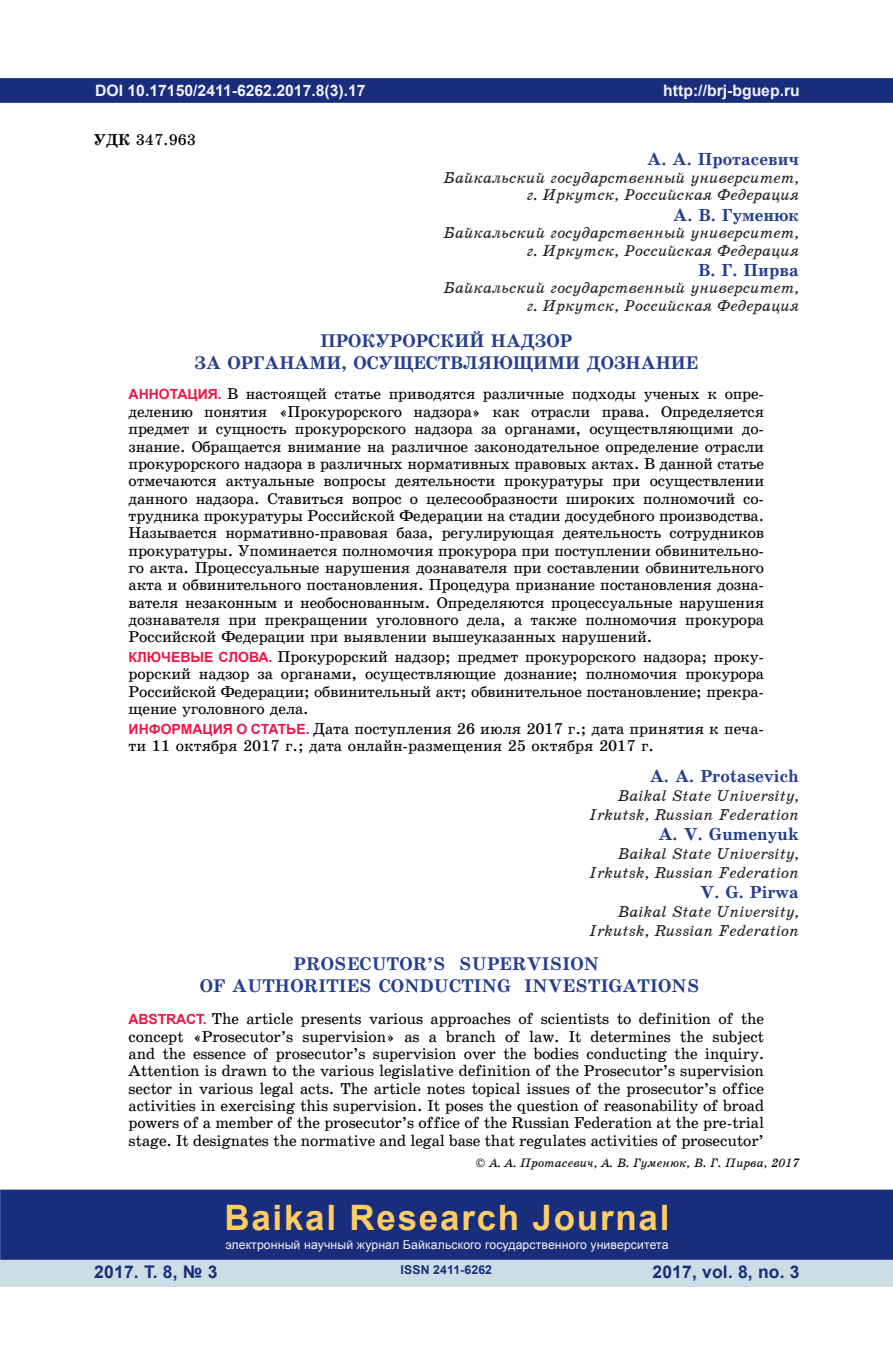
<style>
.page{position:relative;width:893px;height:1360px;background:#fff}
.page>*{position:absolute;margin:0;border:0;box-sizing:border-box;transform-origin:0 0}
.t1{font:700 35px "Arial";letter-spacing:.05em;color:#fecd64}
.Заголовок{font:18.38px "School Book C Bold";letter-spacing:.01em;color:#253f8e}
.Автор{font:17.5px "School Book C Bold";color:#253f8e}
.t2{font:700 17.5px "Arial";letter-spacing:.01em;color:#182d7c}
.Аннотация_текст{font:15.75px/17.3px "School Book C";letter-spacing:-.01em;color:#000;text-align:justify}
.регалии{font:15.75px "School Book C Italic";color:#231f20}
.КС{font:15.75px/17.3px "School Book C";letter-spacing:-.01em;color:#000;text-align:justify}
.Инфа{font:15.75px/17.3px "School Book C";color:#000}
.Текст{font:700 15.75px "Arial";color:#f2f3f4}
.УДК_ББК{font:15.75px "School Book C";color:#000}
.t3{font:12.25px "Arial";letter-spacing:.01em;color:#f2f3f4}
.копирайт_автора{font:12.25px "School Book C Italic";color:#000}
.t4{font:700 12.25px "Arial";letter-spacing:.01em;color:#182d7c}
.s1{font-family:"School Book C Bold"}
.s2{font-family:"Arial";font-weight:700;font-size:14px;color:#ed1845}
</style>
<div class="page">
<div style="left:0;top:78px;width:893px;height:25px;background:#182d7c;border:2px solid #182d7c"></div>
<div style="left:0;top:1258px;width:893px;height:28px;background:#cddde6"></div>
<div style="left:0;top:1189px;width:893px;height:70px;background:#182d7c;border:2px solid #182d7c"></div>
<p class="Текст" style="left:95px;top:79px;width:272px">DOI 10.17150/2411-6262.2017.8(3).17</p>
<p class="УДК_ББК" style="left:94px;top:131px;width:104px"><span class="s1">УДК</span> 347.963</p>
<p class="Текст" style="left:663px;top:79px;width:138px">http://brj-bguep.ru</p>
<p class="Автор" style="left:647px;top:150px;width:153px">А. А. Протасевич</p>
<p class="регалии" style="left:444px;top:169px;width:357px">Байкальский государственный университет,</p>
<p class="регалии" style="left:527px;top:186px;width:274px">г. Иркутск, Российская Федерация</p>
<p class="Автор" style="left:673px;top:205px;width:127px">А. В. Гуменюк</p>
<p class="регалии" style="left:444px;top:224px;width:357px">Байкальский государственный университет,</p>
<p class="регалии" style="left:527px;top:241px;width:274px">г. Иркутск, Российская Федерация</p>
<p class="Автор" style="left:698px;top:260px;width:102px">В. Г. Пирва</p>
<p class="регалии" style="left:444px;top:279px;width:357px">Байкальский государственный университет,</p>
<p class="регалии" style="left:527px;top:296px;width:274px">г. Иркутск, Российская Федерация</p>
<p class="Заголовок" style="left:320px;top:331px;width:253px">ПРОКУРОРСКИЙ НАДЗОР</p>
<p class="Заголовок" style="left:195px;top:353px;width:505px">ЗА ОРГАНАМИ, ОСУЩЕСТВЛЯЮЩИМИ ДОЗНАНИЕ</p>
<p class="Аннотация_текст" style="left:129px;top:385px;width:637px"><span class="s2">АННОТАЦИЯ.</span> В настоящей статье приводятся различные подходы ученых к опре&shy;делению понятия «Прокурорского надзора» как отрасли права. Определяется предмет и сущность прокурорского надзора за органами, осуществляющими до&shy;знание. Обращается внимание на различное законодательное определение отрасли прокурорского надзора в различных нормативных правовых актах. В данной статье отмечаются актуальные вопросы деятельности прокуратуры при осуществлении данного надзора. Ставиться вопрос о целесообразности широких полномочий со&shy;трудника прокуратуры Российской Федерации на стадии досудебного производства.<br>Называется нормативно-правовая база, регулирующая деятельность сотрудников прокуратуры. Упоминается полномочия прокурора при поступлении обвинительно&shy;го акта. Процессуальные нарушения дознавателя при составлении обвинительного акта и обвинительного постановления. Процедура признание постановления дозна&shy;вателя незаконным и необоснованным. Определяются процессуальные нарушения дознавателя при прекращении уголовного дела, а также полномочия прокурора Российской Федерации при выявлении вышеуказанных нарушений.</p>
<p class="КС" style="left:129px;top:648px;width:637px"><span class="s2">КЛЮЧЕВЫЕ СЛОВА.</span> Прокурорский надзор; предмет прокурорского надзора; проку&shy;рорский надзор за органами, осуществляющие дознание; полномочия прокурора Российской Федерации; обвинительный акт; обвинительное постановление; прекра&shy;щение уголовного дела.</p>
<p class="Инфа" style="left:129px;top:720px;width:637px"><span class="s2">ИНФОРМАЦИЯ О СТАТЬЕ.</span> Дата поступления 26 июля 2017 г.; дата принятия к печа&shy;ти 11 октября 2017 г.; дата онлайн-размещения 25 октября 2017 г.</p>
<p class="Автор" style="left:650px;top:766px;width:151px">А. A. Protasevich</p>
<p class="регалии" style="left:618px;top:786px;width:182px">Baikal State University,</p>
<p class="регалии" style="left:589px;top:805px;width:211px">Irkutsk, Russian Federation</p>
<p class="Автор" style="left:658px;top:824px;width:142px">А. V. Gumenyuk</p>
<p class="регалии" style="left:618px;top:844px;width:182px">Baikal State University,</p>
<p class="регалии" style="left:589px;top:863px;width:211px">Irkutsk, Russian Federation</p>
<p class="Автор" style="left:700px;top:882px;width:100px">V. G. Pirwa</p>
<p class="регалии" style="left:618px;top:902px;width:182px">Baikal State University,</p>
<p class="регалии" style="left:589px;top:921px;width:211px">Irkutsk, Russian Federation</p>
<p class="Заголовок" style="left:294px;top:953px;width:307px">PROSECUTOR’S SUPERVISION</p>
<p class="Заголовок" style="left:200px;top:976px;width:501px">OF AUTHORITIES CONDUCTING INVESTIGATIONS</p>
<p class="Аннотация_текст" style="left:129px;top:1010px;width:637px"><span class="s2">ABSTRACT.</span> The article presents various approaches of scientists to definition of the concept «Prosecutor’s supervision» as a branch of law. It determines the subject and the essence of prosecutor’s supervision over the bodies conducting the inquiry.<br>Attention is drawn to the various legislative definition of the Prosecutor’s supervision sector in various legal acts. The article notes topical issues of the prosecutor’s office activities in exercising this supervision. It poses the question of reasonability of broad powers of a member of the prosecutor’s office of the Russian Federation at the pre-trial stage. It designates the normative and legal base that regulates activities of prosecutor’</p>
<p class="копирайт_автора" style="left:476px;top:1156px;width:326px">© А. А. Протасевич, А. В. Гуменюк, В. Г. Пирва, 2017</p>
<h1 class="t1" style="left:224px;top:1193px;width:447px">Baikal Research Journal</h1>
<p class="t3" style="left:225px;top:1236px;width:445px">электронный научный журнал Байкальского государственного университета</p>
<p class="t2" style="left:94px;top:1259px;width:125px">2017. Т. 8, № 3</p>
<p class="t2" style="left:652px;top:1259px;width:149px">2017, vol. 8, no. 3</p>
<p class="t4" style="left:401px;top:1261px;width:93px">ISSN 2411-6262</p>
</div>
